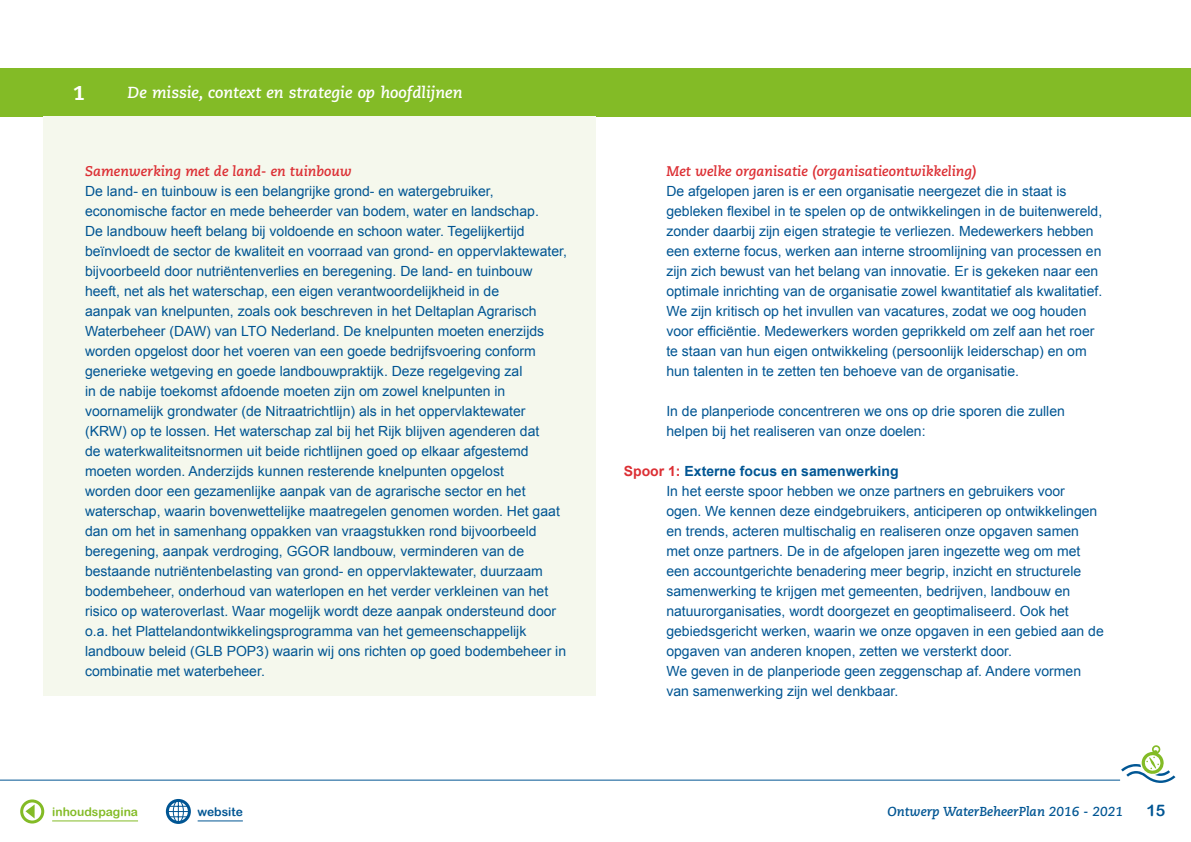
<style>
.page{position:relative;width:1191px;height:842px;background:#fff}
.page>*{position:absolute;margin:0;border:0;box-sizing:border-box;transform-origin:0 0}
.t1{font:800 20px "Caecilia LT Std";color:#fff}
.t2{font:italic 700 16px "Caecilia LT Std";color:#fff}
.t3{font:16px "Arial Rounded MT Bold";color:#005593}
.t4{font:14px/20px "Arial";color:#005593}
.t5{font:italic 700 14px "Caecilia LT Std";color:#dc2f34}
.t6{font:italic 700 13px "Caecilia LT Std";color:#005593}
.t7{font:12px "Arial Rounded MT Bold";color:#83bb26}
.t8{font:12px "Arial Rounded MT Bold";color:#005593}
.s1{font-weight:700;color:#dc2f34}
.s2{font-weight:700}
</style>
<div class="page">
<div style="left:0;top:68px;width:1191px;height:48px;background:#83bb26"></div>
<hr style="left:52px;top:821px;width:86px;height:1px;background:#83bb26">
<hr style="left:198px;top:821px;width:45px;height:1px;background:#005593">
<div style="left:20px;top:799px;width:24px;height:24px;border:3px solid #83bb26;border-radius:50%"></div>
<svg style="left:25px;top:804px;width:10px;height:14px"></svg>
<div style="left:166px;top:799px;width:25px;height:25px;border:3px solid #005593;border-radius:50%"></div>
<div style="left:173px;top:800px;width:11px;height:23px;border:1px solid #005593;border-radius:50%"></div>
<svg style="left:167px;top:800px;width:23px;height:22px"></svg>
<hr style="left:0;top:780px;width:1120px;height:1px;background:#005593">
<svg style="left:1121px;top:745px;width:54px;height:38px"></svg>
<div style="left:43px;top:116px;width:552px;height:580px;background:#f5f8ed"></div>
<h1 class="t1" style="left:73px;top:80px;width:13px">1</h1>
<p class="t2" style="left:128px;top:83px;width:336px">De missie, context en strategie op hoofdlijnen</p>
<p class="t5" style="left:85px;top:163px;width:268px">Samenwerking met de land- en tuinbouw</p>
<p class="t4" style="left:85px;top:181px;width:483px">De land- en tuinbouw is een belangrijke grond- en watergebruiker, economische factor en mede beheerder van bodem, water en landschap.<br>De landbouw heeft belang bij voldoende en schoon water. Tegelijkertijd beïnvloedt de sector de kwaliteit en voorraad van grond- en oppervlaktewater, bijvoorbeeld door nutriëntenverlies en beregening. De land- en tuinbouw heeft, net als het waterschap, een eigen verantwoordelijkheid in de<br>aanpak van knelpunten, zoals ook beschreven in het Deltaplan Agrarisch Waterbeheer (DAW) van LTO Nederland. De knelpunten moeten enerzijds worden opgelost door het voeren van een goede bedrijfsvoering conform generieke wetgeving en goede landbouwpraktijk. Deze regelgeving zal<br>in de nabije toekomst afdoende moeten zijn om zowel knelpunten in voornamelijk grondwater (de Nitraatrichtlijn) als in het oppervlaktewater (KRW) op te lossen. Het waterschap zal bij het Rijk blijven agenderen dat<br>de waterkwaliteitsnormen uit beide richtlijnen goed op elkaar afgestemd moeten worden. Anderzijds kunnen resterende knelpunten opgelost<br>worden door een gezamenlijke aanpak van de agrarische sector en het waterschap, waarin bovenwettelijke maatregelen genomen worden. Het gaat dan om het in samenhang oppakken van vraagstukken rond bijvoorbeeld beregening, aanpak verdroging, GGOR landbouw, verminderen van de bestaande nutriëntenbelasting van grond- en oppervlaktewater, duurzaam bodembeheer, onderhoud van waterlopen en het verder verkleinen van het risico op wateroverlast. Waar mogelijk wordt deze aanpak ondersteund door o.a. het Plattelandontwikkelingsprogramma van het gemeenschappelijk landbouw beleid (GLB POP3) waarin wij ons richten op goed bodembeheer in combinatie met waterbeheer.</p>
<p class="t5" style="left:666px;top:163px;width:312px">Met welke organisatie (organisatieontwikkeling)</p>
<p class="t4" style="left:666px;top:181px;width:437px">De afgelopen jaren is er een organisatie neergezet die in staat is gebleken flexibel in te spelen op de ontwikkelingen in de buitenwereld, zonder daarbij zijn eigen strategie te verliezen. Medewerkers hebben een externe focus, werken aan interne stroomlijning van processen en zijn zich bewust van het belang van innovatie. Er is gekeken naar een optimale inrichting van de organisatie zowel kwantitatief als kwalitatief.<br>We zijn kritisch op het invullen van vacatures, zodat we oog houden voor efficiëntie. Medewerkers worden geprikkeld om zelf aan het roer te staan van hun eigen ontwikkeling (persoonlijk leiderschap) en om hun talenten in te zetten ten behoeve van de organisatie.</p>
<p class="t4" style="left:666px;top:401px;width:400px">In de planperiode concentreren we ons op drie sporen die zullen helpen bij het realiseren van onze doelen:</p>
<p class="t4" style="left:666px;top:461px;width:439px;text-indent:-43px"><span class="s1">Spoor 1:</span> <span class="s2">Externe focus en samenwerking<br></span>In het eerste spoor hebben we onze partners en gebruikers voor<br>ogen. We kennen deze eindgebruikers, anticiperen op ontwikkelingen en trends, acteren multischalig en realiseren onze opgaven samen met onze partners. De in de afgelopen jaren ingezette weg om met een accountgerichte benadering meer begrip, inzicht en structurele samenwerking te krijgen met gemeenten, bedrijven, landbouw en natuurorganisaties, wordt doorgezet en geoptimaliseerd. Ook het gebiedsgericht werken, waarin we onze opgaven in een gebied aan de opgaven van anderen knopen, zetten we versterkt door.<br>We geven in de planperiode geen zeggenschap af. Andere vormen van samenwerking zijn wel denkbaar.</p>
<p class="t7" style="left:52px;top:805px;width:87px">inhoudspagina</p>
<p class="t8" style="left:198px;top:805px;width:47px">website</p>
<p class="t6" style="left:887px;top:804px;width:237px">Ontwerp WaterBeheerPlan 2016 - 2021</p>
<p class="t3" style="left:1146px;top:801px;width:21px">15</p>
</div>
